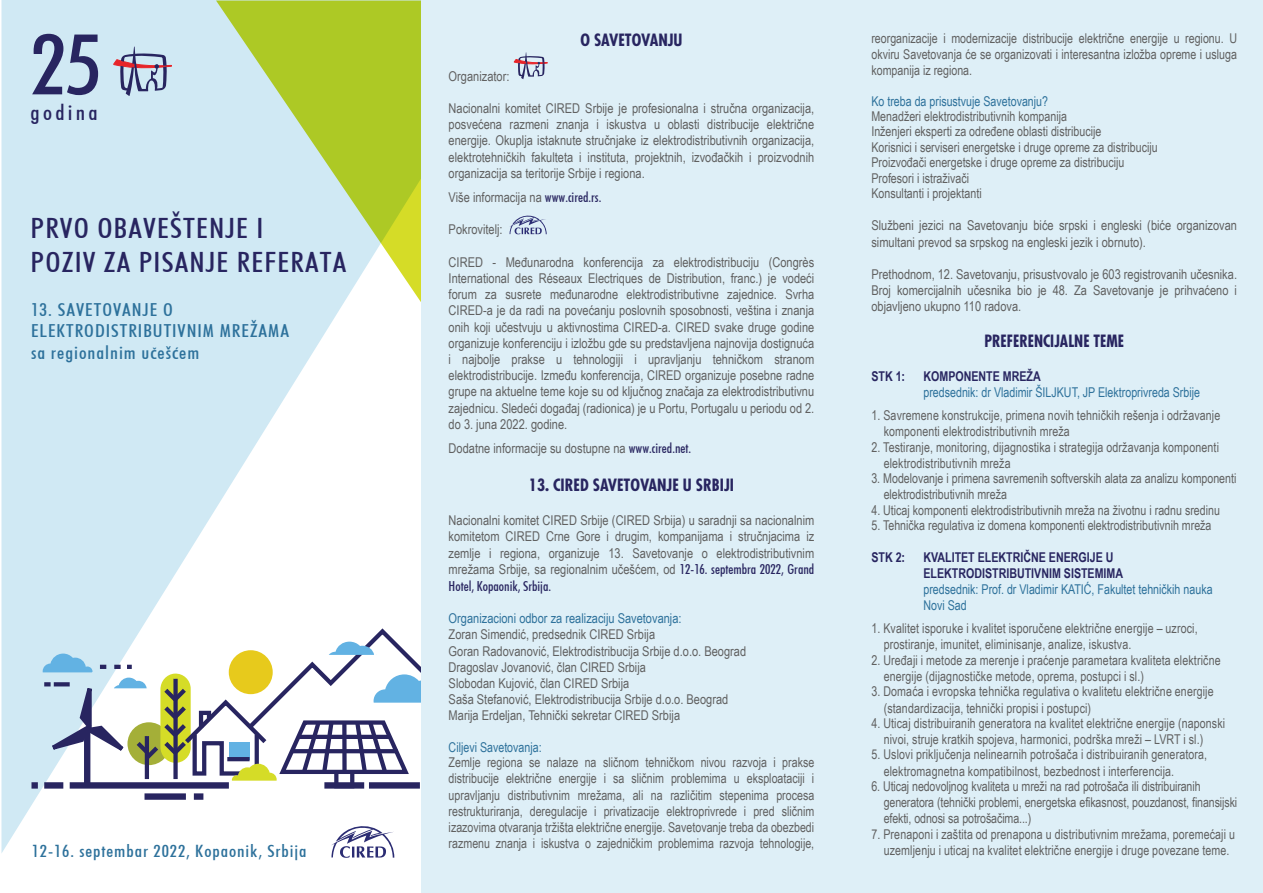
<style>
.page{position:relative;width:1263px;height:893px;background:#fff}
.page>*{position:absolute;margin:0;border:0;box-sizing:border-box;transform-origin:0 0}
.t1{font:500 condensed 83.85px "Futura BT";color:#282560;scale:1.1 1}
.t2{font:500 condensed 27.9px/33.6px "Futura BT";letter-spacing:.04em;color:#282560;scale:1.1 1}
.t3{font:500 condensed 21.3px "Futura BT";letter-spacing:.14em;color:#282560;scale:1.1 1}
.t4{font:500 condensed 18px/21.5px "Futura BT";letter-spacing:.05em;color:#2d719b;scale:1.1 1}
.t5{font:500 condensed 16.95px "Futura BT";letter-spacing:.05em;color:#2d719b;scale:1.1 1}
.t6{font:700 condensed 16.5px "Futura";color:#282560}
.t7{font:700 condensed 16.5px "Futura";color:#282560;scale:.96 1}
.t8{font:500 condensed 13.8px "Futura BT";color:#282560}
.t9{font:13.5px/16.2px "Arial Narrow";color:#606060;scale:.96 1}
.t10{font:13.5px/16.2px "Arial Narrow";color:#606060;text-align:justify}
.t11{font:13.5px/16.2px "Arial Narrow";color:#2d719b;scale:.96 1}
.t12{font:700 13.5px/16.2px "Arial Narrow";color:#282560;scale:.96 1}
.t13{font:13.5px "Arial Narrow";color:#2d719b}
.s1{font-family:"Futura BT";font-weight:500;font-stretch:condensed;font-size:13.8px;color:#282560}
.s2{font-family:"Asap Condensed";font-weight:600;font-stretch:normal;font-size:12.75px}
</style>
<div class="page">
<svg style="left:1px;top:0;width:420px;height:853px;fill:#d0e9f4"></svg>
<div style="left:44px;top:782px;width:19px;height:7px;background:#282560"></div>
<div style="left:369px;top:782px;width:51px;height:7px;background:#282560"></div>
<div style="left:70px;top:782px;width:159px;height:7px;background:#282560"></div>
<div style="left:145px;top:793px;width:41px;height:7px;background:#282560"></div>
<div style="left:194px;top:793px;width:9px;height:7px;background:#282560"></div>
<div style="left:32px;top:782px;width:6px;height:7px;background:#282560"></div>
<div style="left:334px;top:770px;width:20px;height:18px;border:4px solid #282560"></div>
<div style="left:324px;top:782px;width:40px;height:7px;background:#282560"></div>
<svg style="left:23px;top:625px;width:399px;height:156px"></svg>
<div style="left:84px;top:730px;width:6px;height:55px;background:#282560"></div>
<div style="left:229px;top:650px;width:44px;height:44px;background:#e7ca1c;border-radius:50%"></div>
<svg style="left:216px;top:1px;width:206px;height:302px;background:#c2da8d"></svg>
<svg style="left:114px;top:46px;width:58px;height:50px;background:#adb1c6"></svg>
<div style="left:422px;top:0;width:841px;height:893px;background:#deeff7"></div>
<svg style="left:331px;top:822px;width:63px;height:36px"></svg>
<svg style="left:514px;top:52px;width:34px;height:27px"></svg>
<svg style="left:509px;top:215px;width:38px;height:19px"></svg>
<p class="t9" style="left:871px;top:29px;width:382px;text-align:justify">reorganizacije i modernizacije distribucije električne energije u regionu. U okviru Savetovanja će se organizovati i interesantna izložba opreme i usluga kompanija iz regiona.</p>
<p class="t11" style="left:871px;top:92px;width:186px">Ko treba da prisustvuje Savetovanju?</p>
<p class="t9" style="left:871px;top:108px;width:300px;line-height:15.3px">Menadžeri elektrodistributivnih kompanija<br>Inženjeri eksperti za određene oblasti distribucije<br>Korisnici i serviseri energetske i druge opreme za distribuciju Proizvođači energetske i druge opreme za distribuciju Profesori i istraživači<br>Konsultanti i projektanti</p>
<p class="t10" style="left:871px;top:217px;width:367px">Službeni jezici na Savetovanju biće srpski i engleski (biće organizovan simultani prevod sa srpskog na engleski jezik i obrnuto).</p>
<p class="t10" style="left:871px;top:266px;width:367px">Prethodnom, 12. Savetovanju, prisustvovalo je 603 registrovanih učesnika.<br>Broj komercijalnih učesnika bio je 48. Za Savetovanje je prihvaćeno i objavljeno ukupno 110 radova.</p>
<p class="t7" style="left:984px;top:331px;width:147px">PREFERENCIJALNE TEME</p>
<p class="t12" style="left:871px;top:367px;width:37px">STK 1:</p>
<p class="t12" style="left:923px;top:367px;width:124px">KOMPONENTE MREŽA</p>
<p class="t11" style="left:923px;top:384px;width:290px">predsednik: dr Vladimir ŠILJKUT, JP Elektroprivreda Srbije</p>
<p class="t9" style="left:884px;top:407px;width:352px;text-indent:-12px">1. Savremene konstrukcije, primena novih tehničkih rešenja i održavanje komponenti elektrodistributivnih mreža</p>
<p class="t9" style="left:884px;top:438px;width:351px;text-indent:-12px">2. Testiranje, monitoring, dijagnostika i strategija održavanja komponenti elektrodistributivnih mreža</p>
<p class="t9" style="left:884px;top:470px;width:369px;text-indent:-12px">3. Modelovanje i primena savremenih softverskih alata za analizu komponenti elektrodistributivnih mreža</p>
<p class="t9" style="left:871px;top:501px;width:365px">4. Uticaj komponenti elektrodistributivnih mreža na životnu i radnu sredinu</p>
<p class="t9" style="left:871px;top:517px;width:356px">5. Tehnička regulativa iz domena komponenti elektrodistributivnih mreža</p>
<p class="t12" style="left:871px;top:548px;width:37px">STK 2:</p>
<p class="t12" style="left:923px;top:548px;width:210px">KVALITET ELEKTRIČNE ENERGIJE U<br>ELEKTRODISTRIBUTIVNIM SISTEMIMA</p>
<p class="t11" style="left:923px;top:581px;width:303px">predsednik: Prof. dr Vladimir KATIĆ, Fakultet tehničkih nauka<br>Novi Sad</p>
<p class="t9" style="left:884px;top:620px;width:329px;text-indent:-12px">1. Kvalitet isporuke i kvalitet isporučene električne energije – uzroci, prostiranje, imunitet, eliminisanje, analize, iskustva.</p>
<p class="t9" style="left:884px;top:651px;width:352px;text-indent:-12px">2. Uređaji i metode za merenje i praćenje parametara kvaliteta električne energije (dijagnostičke metode, oprema, postupci i sl.)</p>
<p class="t9" style="left:884px;top:683px;width:345px;text-indent:-12px">3. Domaća i evropska tehnička regulativa o kvalitetu električne energije (standardizacija, tehnički propisi i postupci)</p>
<p class="t9" style="left:884px;top:715px;width:357px;text-indent:-12px">4. Uticaj distribuiranih generatora na kvalitet električne energije (naponski nivoi, struje kratkih spojeva, harmonici, podrška mreži – LVRT i sl.)</p>
<p class="t9" style="left:884px;top:746px;width:338px;text-indent:-12px">5. Uslovi priključenja nelinearnih potrošača i distribuiranih generatora, elektromagnetna kompatibilnost, bezbednost i interferencija.</p>
<p class="t9" style="left:884px;top:778px;width:370px;text-indent:-12px">6. Uticaj nedovoljnog kvaliteta u mreži na rad potrošača ili distribuiranih generatora (tehnički problemi, energetska efikasnost, pouzdanost, finansijski efekti, odnosi sa potrošačima...)</p>
<p class="t9" style="left:871px;top:825px;width:380px">7. Prenaponi i zaštita od prenapona u distributivnim mrežama, poremećaji u</p>
<p class="t6" style="left:580px;top:30px;width:104px">O SAVETOVANJU</p>
<h1 class="t1" style="left:31px;top:14px;width:66px">25</h1>
<h3 class="t3" style="left:31px;top:99px;width:63px">godina</h3>
<p class="t10" style="left:449px;top:67px;width:62px">Organizator:</p>
<p class="t10" style="left:449px;top:100px;width:367px">Nacionalni komitet CIRED Srbije je profesionalna i stručna organizacija, posvećena razmeni znanja i iskustva u oblasti distribucije električne energije. Okuplja istaknute stručnjake iz elektrodistributivnih organizacija, elektrotehničkih fakulteta i instituta, projektnih, izvođačkih i proizvodnih organizacija sa teritorije Srbije i regiona.</p>
<p class="t10" style="left:449px;top:189px;width:154px">Više informacija na <span class="s1">www.cired.rs.</span></p>
<p class="t10" style="left:449px;top:221px;width:56px">Pokrovitelj:</p>
<p class="t10" style="left:449px;top:253px;width:367px">CIRED - Međunarodna konferencija za elektrodistribuciju (Congrès International des Réseaux Electriques de Distribution, franc.) je vodeći forum za susrete međunarodne elektrodistributivne zajednice. Svrha CIRED-a je da radi na povećanju poslovnih sposobnosti, veština i znanja onih koji učestvuju u aktivnostima CIRED-a. CIRED svake druge godine organizuje konferenciju i izložbu gde su predstavljena najnovija dostignuća i najbolje prakse u tehnologiji i upravljanju tehničkom stranom elektrodistribucije. Između konferencija, CIRED organizuje posebne radne grupe na aktuelne teme koje su od ključnog značaja za elektrodistributivnu zajednicu. Sledeći događaj (radionica) je u Portu, Portugalu u periodu od 2. do 3. juna 2022. godine.</p>
<p class="t10" style="left:449px;top:440px;width:244px">Dodatne informacije su dostupne na <span class="s1">www.cired.net.</span></p>
<p class="t6" style="left:529px;top:474px;width:207px">13. CIRED SAVETOVANJE U SRBIJI</p>
<p class="t10" style="left:449px;top:512px;width:367px">Nacionalni komitet CIRED Srbije (CIRED Srbija) u saradnji sa nacionalnim komitetom CIRED Crne Gore i drugim, kompanijama i stručnjacima iz zemlje i regiona, organizuje 13. Savetovanje o elektrodistributivnim mrežama Srbije, sa regionalnim učešćem, od <span class="s1">12-16. septembra 2022, Grand</span></p>
<p class="t8" style="left:449px;top:577px;width:104px">Hotel, Kopaonik, Srbija.</p>
<p class="t13" style="left:449px;top:608px;width:234px">Organizacioni odbor za realizaciju Savetovanja:</p>
<p class="t10" style="left:449px;top:626px;width:299px;text-align:left">Zoran Simendić, predsednik CIRED Srbija<br>Goran Radovanović, Elektrodistribucija Srbije d.o.o. Beograd Dragoslav Jovanović, član CIRED Srbija<br>Slobodan Kujović, član CIRED Srbija<br>Saša Stefanović, Elektrodistribucija Srbije d.o.o. Beograd Marija Erdeljan, Tehnički sekretar CIRED Srbija</p>
<p class="t11" style="left:449px;top:738px;width:98px">Ciljevi Savetovanja:</p>
<p class="t9" style="left:449px;top:754px;width:382px;text-align:justify">Zemlje regiona se nalaze na sličnom tehničkom nivou razvoja i prakse distribucije električne energije i sa sličnim problemima u eksploataciji i upravljanju distributivnim mrežama, ali na različitim stepenima procesa restrukturiranja, deregulacije i privatizacije elektroprivrede i pred sličnim izazovima otvaranja tržišta električne energije. Savetovanje treba da obezbedi razmenu znanja i iskustva o zajedničkim problemima razvoja tehnologije,</p>
<h2 class="t2" style="left:31px;top:211px;width:289px">PRVO OBAVEŠTENJE I<br>POZIV ZA PISANJE REFERATA</h2>
<h3 class="t4" style="left:31px;top:298px;width:236px">13. SAVETOVANJE O<br>ELEKTRODISTRIBUTIVNIM MREŽAMA sa regionalnim u<span class="s2">Č</span>eš<span class="s2">Ć</span>em</h3>
<p class="t5" style="left:32px;top:841px;width:251px">12-16. septembar 2022, Kopaonik, Srbija</p>
<p class="t9" style="left:884px;top:842px;width:362px">uzemljenju i uticaj na kvalitet električne energije i druge povezane teme.</p>
</div>
